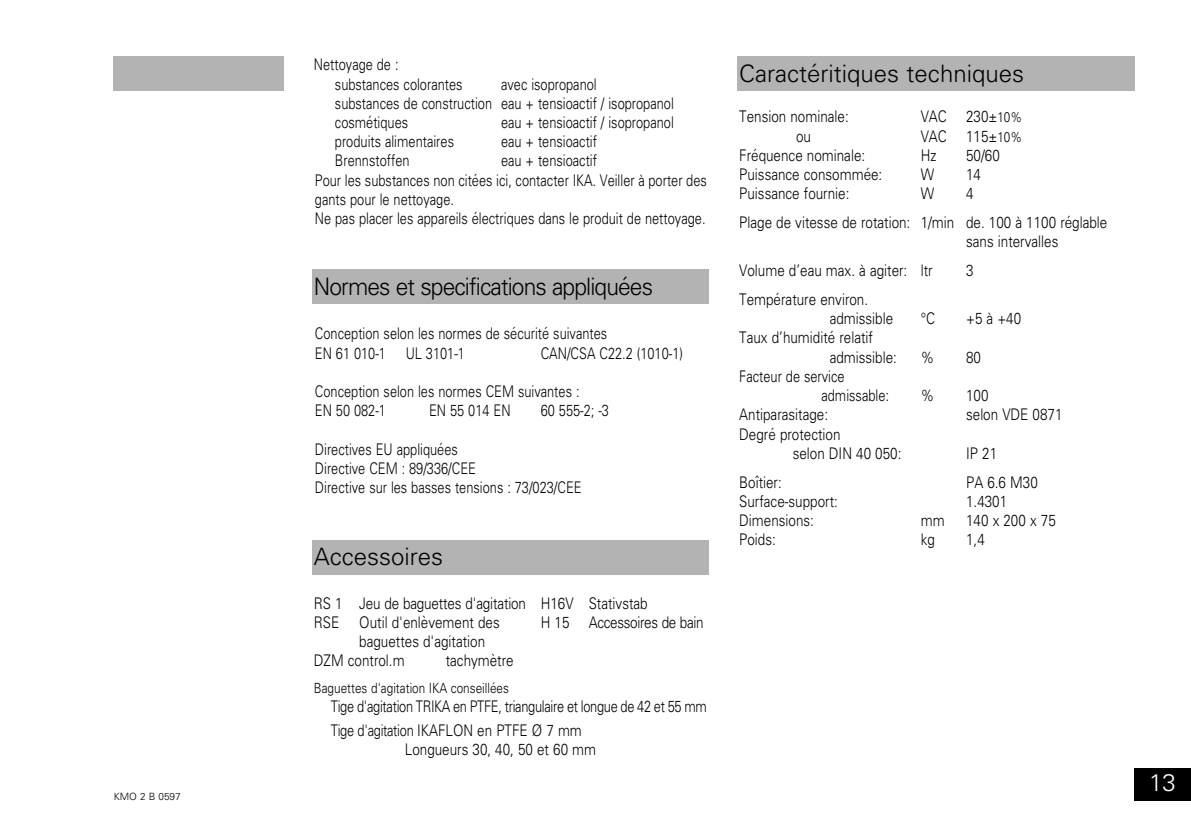
<style>
.page{position:relative;width:1191px;height:825px;background:#fff}
.page>*{position:absolute;margin:0;border:0;box-sizing:border-box;transform-origin:0 0}
.t1{font:300 24px "Univers CE";color:#000}
.t2{font:300 24px "Univers CE";letter-spacing:-.04em;color:#000;scale:.95 1}
.t3{font:300 24px "Univers CE";color:#fff}
.t4{font:300 16px/19.2px "Univers CE";color:#000;scale:.8 1}
.t5{font:300 16px/19.2px "Univers CE";color:#000;scale:.84 1}
.t6{font:300 16px/24px "Univers CE";letter-spacing:-.02em;color:#000;scale:.8 1}
.t7{font:300 16px "Univers CE";letter-spacing:-.02em;color:#000;scale:.84 1}
.t8{font:300 14px "Univers CE";color:#000;scale:.84 1}
.t9{font:300 10px "Univers CE";color:#000}
.s1{font-size:14px}
</style>
<div class="page">
<div style="left:1134px;top:767px;width:57px;height:33px;background:#000"></div>
<div style="left:113px;top:57px;width:170px;height:34px;background:#b3b3b3"></div>
<div style="left:312px;top:269px;width:397px;height:34px;background:#b3b3b3"></div>
<div style="left:312px;top:540px;width:397px;height:34px;background:#b3b3b3"></div>
<div style="left:737px;top:57px;width:397px;height:34px;background:#b3b3b3"></div>
<p class="t9" style="left:114px;top:792px;width:68px">KMO 2 B 0597</p>
<p class="t4" style="left:335px;top:56px;width:161px;text-indent:-21px">Nettoyage de : substances colorantes</p>
<p class="t4" style="left:335px;top:76px;width:425px;text-indent:166px">avec isopropanol<br>substances de construction eau + tensioactif / isopropanol cosmétiques</p>
<p class="t4" style="left:501px;top:114px;width:217px">eau + tensioactif / isopropanol</p>
<p class="t4" style="left:335px;top:133px;width:150px">produits alimentaires</p>
<p class="t4" style="left:501px;top:133px;width:121px">eau + tensioactif</p>
<p class="t4" style="left:335px;top:152px;width:95px">Brennstoffen</p>
<p class="t4" style="left:315px;top:152px;width:491px;text-indent:186px">eau + tensioactif<br>Pour les substances non citées ici, contacter IKA. Veiller à porter des gants pour le nettoyage.<br>Ne pas placer les appareils électriques dans le produit de nettoyage.</p>
<h1 class="t2" style="left:314px;top:277px;width:358px">Normes et specifications appliquées</h1>
<p class="t4" style="left:315px;top:325px;width:367px">Conception selon les normes de sécurité suivantes<br>EN 61 010-1 UL 3101-1</p>
<p class="t4" style="left:541px;top:344px;width:179px">CAN/CSA C22.2 (1010-1)</p>
<p class="t4" style="left:315px;top:383px;width:332px">Conception selon les normes CEM suivantes :<br>EN 50 082-1</p>
<p class="t4" style="left:429px;top:402px;width:103px">EN 55 014 EN</p>
<p class="t4" style="left:541px;top:402px;width:87px">60 555-2; -3</p>
<p class="t4" style="left:315px;top:440px;width:335px">Directives EU appliquées<br>Directive CEM : 89/336/CEE<br>Directive sur les basses tensions : 73/023/CEE</p>
<h1 class="t1" style="left:314px;top:547px;width:131px">Accessoires</h1>
<p class="t5" style="left:314px;top:594px;width:399px">RS 1 Jeu de baguettes d'agitation H16V Stativstab<br>RSE Outil d'enlèvement des</p>
<p class="t7" style="left:541px;top:615px;width:195px">H 15 Accessoires de bain</p>
<p class="t5" style="left:314px;top:632px;width:205px;text-indent:45px">baguettes d'agitation<br>DZM control.m</p>
<p class="t5" style="left:446px;top:652px;width:82px">tachymètre</p>
<p class="t8" style="left:314px;top:682px;width:234px">Baguettes d'agitation IKA conseillées</p>
<p class="t6" style="left:331px;top:695px;width:471px">Tige d'agitation TRIKA en PTFE, triangulaire et longue de 42 et 55 mm<br>Tige d'agitation IKAFLON en PTFE Ø 7 mm</p>
<p class="t5" style="left:405px;top:740px;width:229px">Longueurs 30, 40, 50 et 60 mm</p>
<h1 class="t1" style="left:739px;top:64px;width:286px">Caractéritiques techniques</h1>
<p class="t5" style="left:739px;top:108px;width:132px">Tension nominale:</p>
<p class="t5" style="left:920px;top:108px;width:122px">VAC 230±<span class="s1">10%</span></p>
<p class="t5" style="left:796px;top:128px;width:19px">ou</p>
<p class="t5" style="left:920px;top:128px;width:122px">VAC 115±<span class="s1">10%</span></p>
<p class="t5" style="left:739px;top:147px;width:151px">Fréquence nominale:</p>
<p class="t5" style="left:920px;top:147px;width:20px">Hz</p>
<p class="t5" style="left:966px;top:147px;width:42px">50/60</p>
<p class="t5" style="left:739px;top:166px;width:172px">Puissance consommée:</p>
<p class="t5" style="left:920px;top:166px;width:17px">W</p>
<p class="t5" style="left:966px;top:166px;width:19px">14</p>
<p class="t5" style="left:739px;top:185px;width:133px">Puissance fournie:</p>
<p class="t5" style="left:920px;top:185px;width:17px">W</p>
<p class="t5" style="left:739px;top:180px;width:440px;line-height:28.8px;text-indent:227px">4<br>Plage de vitesse de rotation: 1/min de. 100 à 1100 réglable</p>
<p class="t5" style="left:966px;top:233px;width:111px">sans intervalles</p>
<p class="t5" style="left:739px;top:262px;width:232px">Volume d’eau max. à agiter: ltr</p>
<p class="t5" style="left:966px;top:262px;width:10px">3</p>
<p class="t5" style="left:829px;top:291px;width:77px;text-indent:-90px">Température environ. admissible</p>
<p class="t5" style="left:920px;top:310px;width:19px">°C</p>
<p class="t5" style="left:966px;top:310px;width:67px">+5 à +40</p>
<p class="t5" style="left:829px;top:329px;width:82px;text-indent:-90px">Taux d’humidité relatif admissible:</p>
<p class="t4" style="left:821px;top:368px;width:86px;text-indent:-82px">Facteur de service admissable:</p>
<p class="t5" style="left:920px;top:348px;width:18px">%</p>
<p class="t5" style="left:966px;top:348px;width:19px">80</p>
<p class="t5" style="left:920px;top:387px;width:18px">%</p>
<p class="t5" style="left:966px;top:387px;width:28px">100</p>
<p class="t5" style="left:739px;top:406px;width:107px">Antiparasitage:</p>
<p class="t5" style="left:966px;top:406px;width:116px">selon VDE 0871</p>
<p class="t5" style="left:792px;top:425px;width:131px;text-indent:-53px">Degré protection<br>selon DIN 40 050:</p>
<p class="t5" style="left:966px;top:444px;width:38px">IP 21</p>
<p class="t5" style="left:739px;top:473px;width:52px">Boîtier:</p>
<p class="t5" style="left:966px;top:473px;width:87px">PA 6.6 M30</p>
<p class="t5" style="left:739px;top:492px;width:119px">Surface-support:</p>
<p class="t5" style="left:966px;top:492px;width:50px">1.4301</p>
<p class="t5" style="left:739px;top:512px;width:90px">Dimensions:</p>
<p class="t5" style="left:920px;top:512px;width:30px">mm</p>
<p class="t5" style="left:966px;top:512px;width:108px">140 x 200 x 75</p>
<p class="t5" style="left:739px;top:531px;width:45px">Poids:</p>
<p class="t5" style="left:920px;top:531px;width:18px">kg</p>
<p class="t5" style="left:966px;top:531px;width:24px">1,4</p>
<h1 class="t3" style="left:1149px;top:772px;width:28px">13</h1>
</div>
